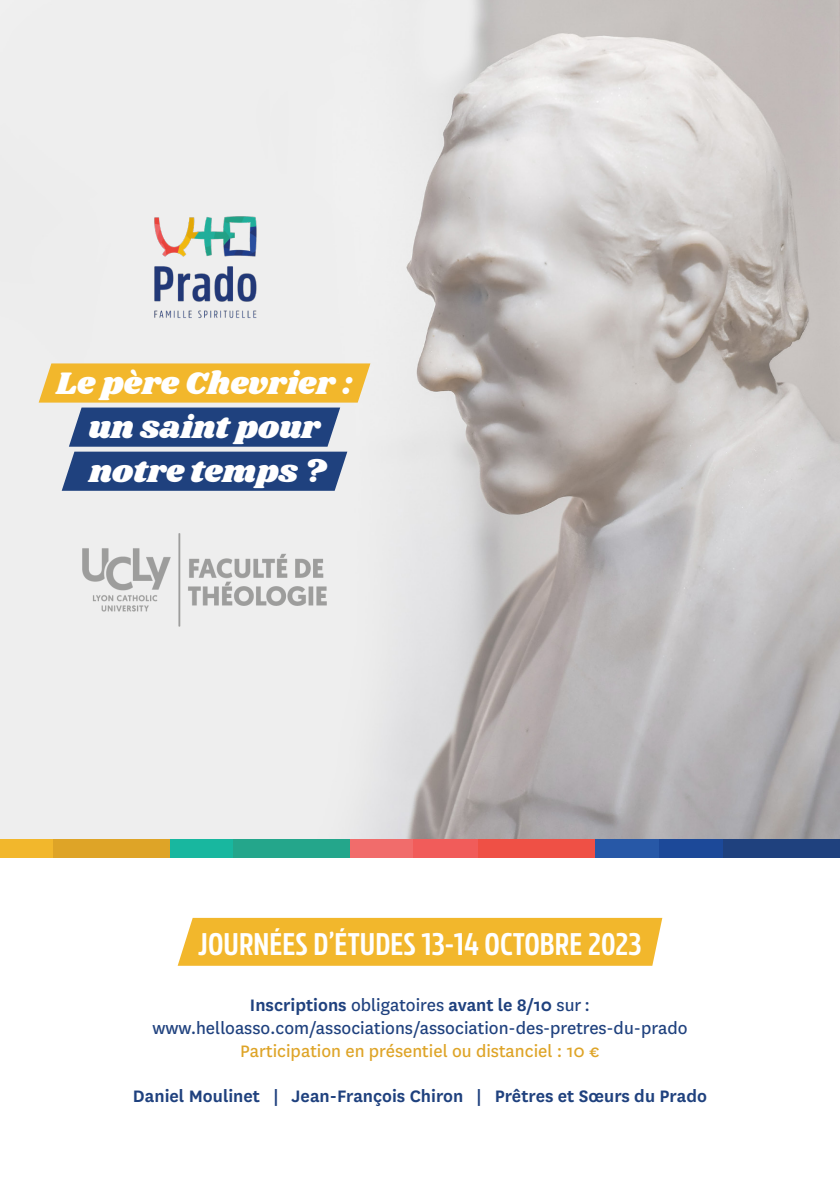
<style>
.page{position:relative;width:840px;height:1191px;background:#fff}
.page>*{position:absolute;margin:0;border:0;box-sizing:border-box;transform-origin:0 0}
.t1{font:32.2px "Shrikhand";color:#fff}
.t2{font:700 31.2px "Rockeby Cd";color:#fff}
.t3{font:600 19.4px "National";color:#1f417e}
.t4{font:19.4px "National";color:#1f417e}
.t5{font:19.4px "National";color:#dea427}
.s1{font-weight:400}
</style>
<div class="page">
<img style="left:0;top:0;width:839px;height:839px">
<div style="left:0;top:839px;width:53px;height:19px;background:#f2b72c"></div>
<div style="left:169px;top:839px;width:64px;height:19px;background:#18b79f"></div>
<div style="left:349px;top:839px;width:64px;height:19px;background:#f16c6b"></div>
<div style="left:594px;top:839px;width:64px;height:19px;background:#2758a7"></div>
<div style="left:413px;top:839px;width:64px;height:19px;background:#f15c5a"></div>
<div style="left:658px;top:839px;width:64px;height:19px;background:#1c4999"></div>
<div style="left:53px;top:839px;width:116px;height:19px;background:#dea427"></div>
<div style="left:233px;top:839px;width:116px;height:19px;background:#24a68b"></div>
<div style="left:477px;top:839px;width:117px;height:19px;background:#ef5045"></div>
<div style="left:722px;top:839px;width:117px;height:19px;background:#1f417e"></div>
<div style="left:178px;top:918px;width:484px;height:47px;background:#f2b72c"></div>
<img style="left:149px;top:213px;width:110px;height:106px">
<img style="left:82px;top:533px;width:245px;height:93px">
<svg style="left:39px;top:363px;width:331px;height:128px;background:#89887d"></svg>
<p class="t1" style="left:56px;top:361px;width:298px">Le père Chevrier :</p>
<p class="t1" style="left:89px;top:404px;width:233px">un saint pour</p>
<p class="t1" style="left:89px;top:448px;width:238px">notre temps ?</p>
<p class="t2" style="left:198px;top:925px;width:444px">JOURNÉES D’ÉTUDES 13-14 OCTOBRE 2023</p>
<p class="t3" style="left:250px;top:991px;width:341px">Inscriptions <span class="s1">obligatoires</span> avant le 8/10 <span class="s1">sur :</span></p>
<p class="t4" style="left:152px;top:1015px;width:536px">www.helloasso.com/associations/association-des-pretres-du-prado</p>
<p class="t5" style="left:240px;top:1038px;width:360px">Participation en présentiel ou distanciel : 10 €</p>
<p class="t3" style="left:133px;top:1083px;width:575px">Daniel Moulinet | Jean-François Chiron | Prêtres et Sœurs du Prado</p>
</div>
